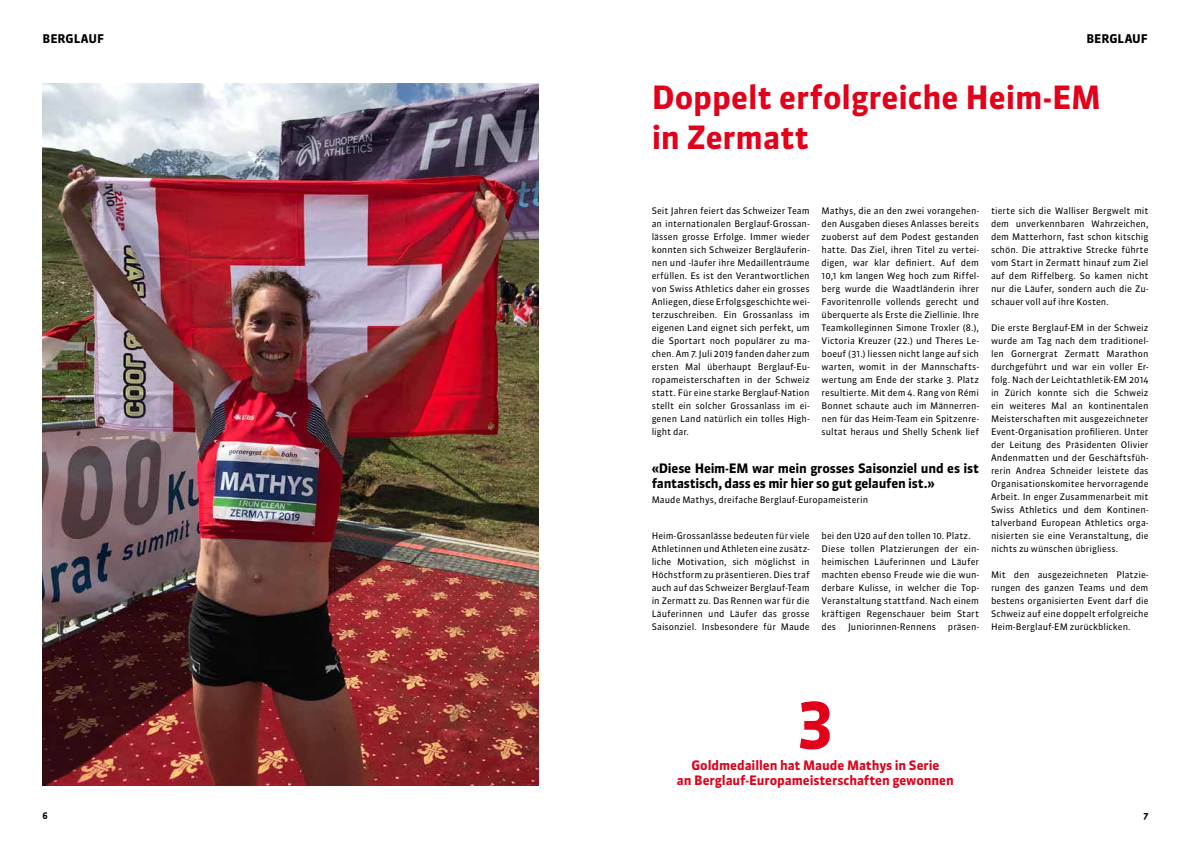
<style>
.page{position:relative;width:1191px;height:842px;background:#fff}
.page>*{position:absolute;margin:0;border:0;box-sizing:border-box;transform-origin:0 0}
.t1{font:700 64px "Sanuk OT";color:#e2001a}
.t2{font:700 32px/40px "Sanuk OT";color:#e2001a}
.t3{font:700 13px/15px "Sanuk OT";letter-spacing:-.015em;color:#000}
.t4{font:700 13px/15px "Sanuk OT";letter-spacing:-.005em;color:#e2001a;text-align:center}
.t5{font:700 12px "Sanuk OT";color:#000}
.t6{font:9px/13px "Sanuk OT";letter-spacing:.005em;color:#000;text-align:justify}
.t7{font:700 9px "Sanuk OT";color:#000}
</style>
<div class="page">
<img style="left:42px;top:84px;width:497px;height:701px">
<h3 class="t5" style="left:43px;top:31px;width:63px">BERGLAUF</h3>
<h3 class="t5" style="left:1086px;top:31px;width:63px">BERGLAUF</h3>
<h2 class="t2" style="left:651px;top:77px;width:451px">Doppelt erfolgreiche Heim-EM in Zermatt</h2>
<p class="t6" style="left:651px;top:204px;width:159px">Seit Jahren feiert das Schweizer Team an internationalen Berglauf-Grossan&shy;lässen grosse Erfolge. Immer wieder konnten sich Schweizer Bergläuferin&shy;nen und -läufer ihre Medaillenträume erfüllen. Es ist den Verantwortlichen von Swiss Athletics daher ein grosses Anliegen, diese Erfolgsgeschichte wei&shy;terzuschreiben. Ein Grossanlass im eigenen Land eignet sich perfekt, um die Sportart noch populärer zu ma&shy;chen. Am 7. Juli 2019 fanden daher zum ersten Mal überhaupt Berglauf-Eu&shy;ropameisterschaften in der Schweiz statt. Für eine starke Berglauf-Nation stellt ein solcher Grossanlass im ei&shy;genen Land natürlich ein tolles High&shy;light dar.</p>
<p class="t6" style="left:821px;top:204px;width:159px">Mathys, die an den zwei vorangehen&shy;den Ausgaben dieses Anlasses bereits zuoberst auf dem Podest gestanden hatte. Das Ziel, ihren Titel zu vertei&shy;digen, war klar definiert. Auf dem 10,1 km langen Weg hoch zum Riffel&shy;berg wurde die Waadtländerin ihrer Favoritenrolle vollends gerecht und überquerte als Erste die Ziellinie. Ihre Teamkolleginnen Simone Troxler (8.), Victoria Kreuzer (22.) und Theres Le&shy;boeuf (31.) liessen nicht lange auf sich warten, womit in der Mannschafts&shy;wertung am Ende der starke 3. Platz resultierte. Mit dem 4. Rang von Rémi Bonnet schaute auch im Männerren&shy;nen für das Heim-Team ein Spitzenre&shy;sultat heraus und Shelly Schenk lief</p>
<h3 class="t3" style="left:651px;top:461px;width:329px">«Diese Heim-EM war mein grosses Saisonziel und es ist fantastisch, dass es mir hier so gut gelaufen ist.»</h3>
<p class="t6" style="left:651px;top:493px;width:218px">Maude Mathys, dreifache Berglauf-Europameisterin</p>
<p class="t6" style="left:651px;top:529px;width:159px">Heim-Grossanlässe bedeuten für viele Athletinnen und Athleten eine zusätz&shy;liche Motivation, sich möglichst in Höchstform zu präsentieren. Dies traf auch auf das Schweizer Berglauf-Team in Zermatt zu. Das Rennen war für die Läuferinnen und Läufer das grosse Saisonziel. Insbesondere für Maude</p>
<p class="t6" style="left:821px;top:529px;width:159px;text-align:left">bei den U20 auf den tollen 10. Platz.<br>Diese tollen Platzierungen der ein&shy;heimischen Läuferinnen und Läufer machten ebenso Freude wie die wun&shy;derbare Kulisse, in welcher die Top-<br>Veranstaltung stattfand. Nach einem kräftigen Regenschauer beim Start des</p>
<p class="t6" style="left:848px;top:620px;width:89px">Juniorinnen-Rennens</p>
<p class="t6" style="left:948px;top:620px;width:33px">präsen-</p>
<p class="t6" style="left:991px;top:204px;width:159px">tierte sich die Walliser Bergwelt mit dem unverkennbaren Wahrzeichen, dem Matterhorn, fast schon kitschig schön. Die attraktive Strecke führte vom Start in Zermatt hinauf zum Ziel auf dem Riffelberg. So kamen nicht nur die Läufer, sondern auch die Zu&shy;schauer voll auf ihre Kosten.</p>
<p class="t6" style="left:991px;top:321px;width:159px">Die erste Berglauf-EM in der Schweiz wurde am Tag nach dem traditionel&shy;len Gornergrat Zermatt Marathon durchgeführt und war ein voller Er&shy;folg. Nach der Leichtathletik-EM 2014 in Zürich konnte sich die Schweiz ein weiteres Mal an kontinentalen Meisterschaften mit ausgezeichneter Event-Organisation profilieren. Unter der Leitung des Präsidenten Olivier Andenmatten und der Geschäftsfüh&shy;rerin Andrea Schneider leistete das Organisationskomitee hervorragende Arbeit. In enger Zusammenarbeit mit Swiss Athletics und dem Kontinen&shy;talverband European Athletics orga&shy;nisierten sie eine Veranstaltung, die nichts zu wünschen übrigliess.</p>
<p class="t6" style="left:991px;top:568px;width:159px">Mit den ausgezeichneten Platzie&shy;rungen des ganzen Teams und dem bestens organisierten Event darf die Schweiz auf eine doppelt erfolgreiche Heim-Berglauf-EM zurückblicken.</p>
<h1 class="t1" style="left:796px;top:681px;width:39px">3</h1>
<h3 class="t4" style="left:677px;top:758px;width:278px">Goldmedaillen hat Maude Mathys in Serie<br>an Berglauf-Europameisterschaften gewonnen</h3>
<p class="t7" style="left:43px;top:810px;width:7px">6</p>
<p class="t7" style="left:1143px;top:810px;width:7px">7</p>
</div>
